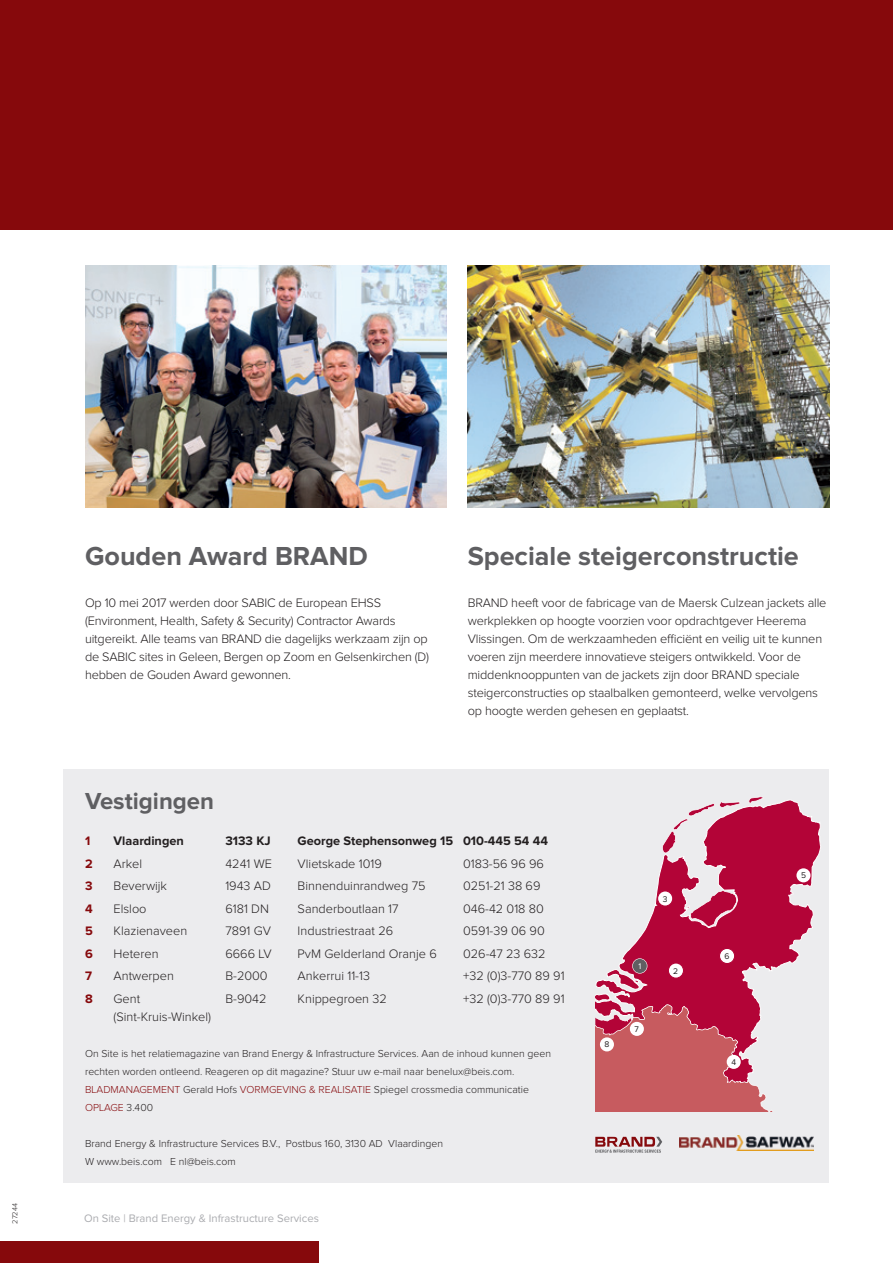
<style>
.page{position:relative;width:893px;height:1263px;background:#fff}
.page>*{position:absolute;margin:0;border:0;box-sizing:border-box;transform-origin:0 0}
.t1{font:700 27px "Proxima Nova";color:#5f5f62}
.t2{font:700 24px "Proxima Nova";color:#5f5f62}
.Bodycopy{font:300 12.75px/18px "Proxima Nova";letter-spacing:-.015em;color:#231f20}
.Bodycopy-2{font:700 12.75px "Proxima Nova";color:#231f20}
.Bodycopy-3{font:700 12.75px "Proxima Nova";color:#86090c}
.t3{font:11.25px "Proxima Nova";color:#abacb0}
.Bodycopy-4{font:300 10.5px/18px "Proxima Nova";color:#231f20}
.t4{font:8.55px "Proxima Nova";color:#231f20}
.t5{font:8.55px "Proxima Nova";color:#fff}
.Bodycopy-5{font:300 7.5px "Proxima Nova";color:#231f20}
.s1{color:#86090c}
</style>
<div class="page">
<div style="left:64px;top:769px;width:765px;height:413px;background:#ececee"></div>
<div style="left:0;top:0;width:893px;height:230px;background:#86090c"></div>
<svg style="left:595px;top:1137px;width:67px;height:16px"></svg>
<svg style="left:750px;top:796px;width:13px;height:3px"></svg>
<svg style="left:631px;top:799px;width:190px;height:167px"></svg>
<svg style="left:657px;top:890px;width:16px;height:17px"></svg>
<svg style="left:595px;top:948px;width:184px;height:163px"></svg>
<div style="left:796px;top:868px;width:14px;height:14px;background:#fff;border-radius:50%"></div>
<img style="left:679px;top:1135px;width:134px;height:15px">
<img style="left:85px;top:265px;width:361px;height:242px">
<img style="left:468px;top:265px;width:361px;height:242px">
<div style="left:0;top:1242px;width:319px;height:21px;background:#86090c"></div>
<p class="Bodycopy-5" style="left:12px;top:1224px;width:22px;rotate:-90deg">27244</p>
<p class="t1" style="left:85px;top:543px;width:284px">Gouden Award BRAND</p>
<p class="t1" style="left:468px;top:543px;width:333px">Speciale steigerconstructie</p>
<p class="Bodycopy" style="left:85px;top:594px;width:346px">Op 10 mei 2017 werden door SABIC de European EHSS (Environment, Health, Safety &amp; Security) Contractor Awards uitgereikt. Alle teams van BRAND die dagelijks werkzaam zijn op de SABIC sites in Geleen, Bergen op Zoom en Gelsenkirchen (D) hebben de Gouden Award gewonnen.</p>
<p class="Bodycopy" style="left:468px;top:594px;width:360px">BRAND heeft voor de fabricage van de Maersk Culzean jackets alle werkplekken op hoogte voorzien voor opdrachtgever Heerema Vlissingen. Om de werkzaamheden efficiënt en veilig uit te kunnen voeren zijn meerdere innovatieve steigers ontwikkeld. Voor de middenknooppunten van de jackets zijn door BRAND speciale steigerconstructies op staalbalken gemonteerd, welke vervolgens op hoogte werden gehesen en geplaatst.</p>
<p class="t2" style="left:85px;top:790px;width:131px">Vestigingen</p>
<p class="Bodycopy-3" style="left:85px;top:835px;width:7px">1</p>
<p class="Bodycopy-2" style="left:114px;top:835px;width:72px">Vlaardingen</p>
<p class="Bodycopy-2" style="left:225px;top:835px;width:47px">3133 KJ</p>
<p class="Bodycopy-2" style="left:298px;top:835px;width:252px">George Stephensonweg 15 010-445 54 44</p>
<p class="Bodycopy-3" style="left:85px;top:857px;width:9px">2</p>
<p class="Bodycopy" style="left:114px;top:855px;width:30px">Arkel</p>
<p class="Bodycopy" style="left:225px;top:855px;width:48px">4241 WE</p>
<p class="Bodycopy" style="left:298px;top:855px;width:86px">Vlietskade 1019</p>
<p class="Bodycopy" style="left:463px;top:855px;width:82px">0183-56 96 96</p>
<p class="Bodycopy-3" style="left:85px;top:880px;width:9px">3</p>
<p class="Bodycopy" style="left:114px;top:877px;width:55px">Beverwijk</p>
<p class="Bodycopy" style="left:225px;top:877px;width:47px">1943 AD</p>
<p class="Bodycopy" style="left:298px;top:877px;width:129px">Binnenduinrandweg 75</p>
<p class="Bodycopy" style="left:463px;top:877px;width:79px">0251-21 38 69</p>
<p class="Bodycopy-3" style="left:85px;top:902px;width:9px">4</p>
<p class="Bodycopy" style="left:114px;top:900px;width:35px">Elsloo</p>
<p class="Bodycopy" style="left:225px;top:900px;width:45px">6181 DN</p>
<p class="Bodycopy" style="left:298px;top:900px;width:102px">Sanderboutlaan 17</p>
<p class="Bodycopy" style="left:463px;top:900px;width:82px">046-42 018 80</p>
<p class="Bodycopy-3" style="left:85px;top:925px;width:9px">5</p>
<p class="Bodycopy" style="left:114px;top:922px;width:75px">Klazienaveen</p>
<p class="Bodycopy" style="left:225px;top:922px;width:47px">7891 GV</p>
<p class="Bodycopy" style="left:298px;top:922px;width:97px">Industriestraat 26</p>
<p class="Bodycopy" style="left:463px;top:922px;width:83px">0591-39 06 90</p>
<p class="Bodycopy-3" style="left:85px;top:947px;width:9px">6</p>
<p class="Bodycopy" style="left:114px;top:945px;width:47px">Heteren</p>
<p class="Bodycopy" style="left:225px;top:945px;width:48px">6666 LV</p>
<p class="Bodycopy" style="left:298px;top:945px;width:141px">PvM Gelderland Oranje 6</p>
<p class="Bodycopy" style="left:463px;top:945px;width:84px">026-47 23 632</p>
<p class="Bodycopy-3" style="left:85px;top:970px;width:8px">7</p>
<p class="Bodycopy" style="left:114px;top:967px;width:62px">Antwerpen</p>
<p class="Bodycopy" style="left:225px;top:967px;width:44px">B-2000</p>
<p class="Bodycopy" style="left:298px;top:967px;width:74px">Ankerrui 11-13</p>
<p class="Bodycopy" style="left:463px;top:967px;width:103px">+32 (0)3-770 89 91</p>
<p class="Bodycopy-3" style="left:85px;top:992px;width:9px">8</p>
<p class="Bodycopy" style="left:114px;top:990px;width:28px">Gent</p>
<p class="Bodycopy" style="left:225px;top:990px;width:43px">B-9042</p>
<p class="Bodycopy" style="left:298px;top:990px;width:91px">Knippegroen 32</p>
<p class="Bodycopy" style="left:463px;top:990px;width:103px">+32 (0)3-770 89 91</p>
<p class="Bodycopy" style="left:114px;top:1008px;width:99px">(Sint-Kruis-Winkel)</p>
<p class="Bodycopy-4" style="left:85px;top:1045px;width:467px">On Site is het relatiemagazine van Brand Energy &amp; Infrastructure Services. Aan de inhoud kunnen geen rechten worden ontleend. Reageren op dit magazine? Stuur uw e-mail naar benelux@beis.com.</p>
<p class="Bodycopy-4" style="left:85px;top:1081px;width:445px"><span class="s1">BLADMANAGEMENT</span> Gerald Hofs <span class="s1">VORMGEVING &amp; REALISATIE</span> Spiegel crossmedia communicatie<br><span class="s1">OPLAGE</span> 3.400</p>
<p class="Bodycopy-4" style="left:85px;top:1135px;width:360px">Brand Energy &amp; Infrastructure Services B.V., Postbus 160, 3130 AD Vlaardingen</p>
<p class="Bodycopy-4" style="left:85px;top:1153px;width:152px">W www.beis.com E nl@beis.com</p>
<p class="t3" style="left:84px;top:1213px;width:236px">On Site | Brand Energy &amp; Infrastructure Services</p>
<p class="t4" style="left:604px;top:1041px;width:6px">8</p>
<p class="t4" style="left:663px;top:895px;width:6px">3</p>
<p class="t5" style="left:638px;top:962px;width:4px">1</p>
<p class="t4" style="left:634px;top:1025px;width:6px">7</p>
<p class="t4" style="left:673px;top:967px;width:6px">2</p>
<p class="t4" style="left:725px;top:952px;width:7px">6</p>
<p class="t4" style="left:731px;top:1058px;width:6px">4</p>
<p class="t4" style="left:801px;top:871px;width:7px">5</p>
</div>
